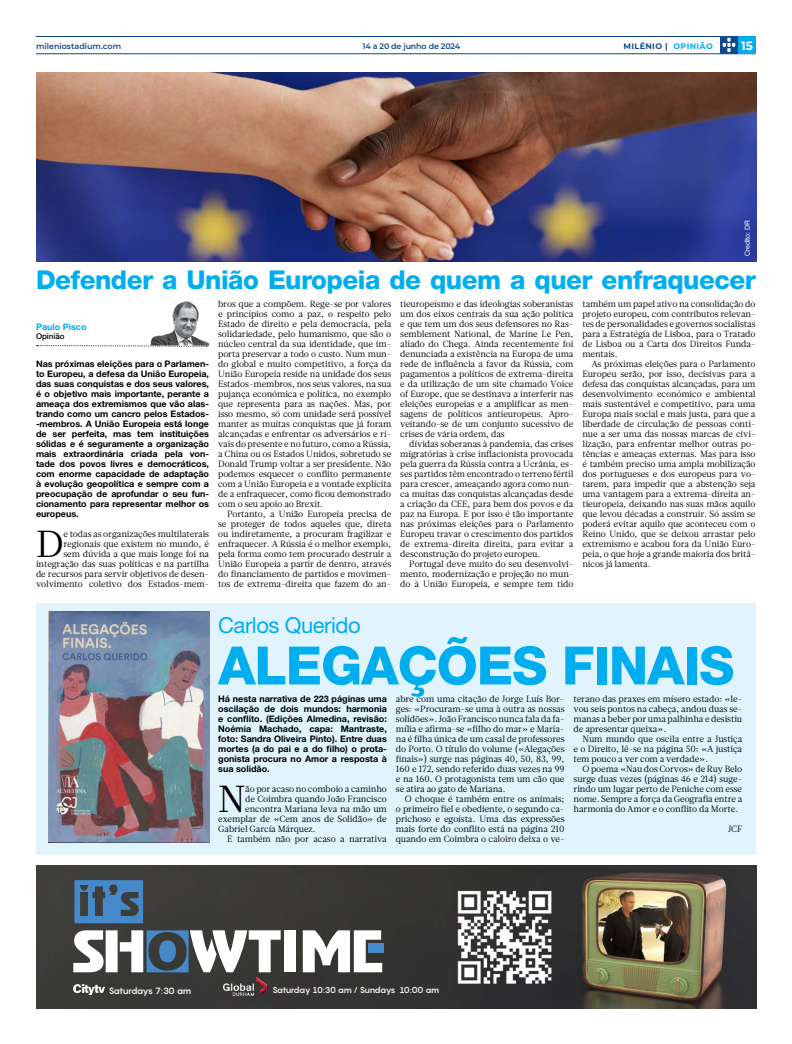
<style>
.page{position:relative;width:792px;height:1044px;background:#fff}
.page>*{position:absolute;margin:0;border:0;box-sizing:border-box;transform-origin:0 0}
.t1{font:800 53px "Helvetica Neue LT Std";letter-spacing:-.02em;color:#00aeef}
.t2{font:37.6px "Glosa";color:#000}
.t3{font:800 26px "Helvetica Neue LT Std";letter-spacing:-.02em;color:#00aeef}
.t4{font:22px "Helvetica Neue LT Std";letter-spacing:-.02em;color:#00aeef}
.t5{font:700 12px "Montserrat";color:#fff}
.t6{font:9px/10px "Glosa";letter-spacing:-.01em;color:#000;text-align:justify}
.t7{font:700 9px/10px "Helvetica Neue LT Std";color:#000;text-align:justify}
.t8{font:700 9px "Pangram";letter-spacing:-.07em;color:#f1f1f1}
.t9{font:700 9px "Helvetica Neue LT Std";color:#00aeef}
.t10{font:700 8.6px "Pangram";letter-spacing:-.065em;color:#f1f1f1}
.t11{font:600 8px "Montserrat";color:#114a8a}
.t12{font:600 8px "Montserrat";letter-spacing:-.02em;color:#114a8a}
.t13{font:700 8px "Montserrat";letter-spacing:.05em;color:#114a8a}
.t14{font:500 8px "Helvetica Neue LT Std";color:#000}
.t15{font:7px "Helvetica Neue LT Std";letter-spacing:-.01em;color:#fff}
.s1{color:#00aeef}
</style>
<div class="page">
<hr style="left:36px;top:54px;width:720px;height:1px;background:#114a8a">
<hr style="left:36px;top:36px;width:720px;height:1px;background:#114a8a">
<svg style="left:720px;top:37px;width:18px;height:17px"></svg>
<svg style="left:723px;top:38px;width:12px;height:14px"></svg>
<div style="left:738px;top:36px;width:18px;height:18px;background:#00aeef"></div>
<div style="left:36px;top:603px;width:720px;height:252px;background:#e1f4fd"></div>
<img style="left:49px;top:612px;width:160px;height:231px">
<img style="left:36px;top:865px;width:720px;height:144px">
<svg style="left:73px;top:930px;width:208px;height:42px"></svg>
<div style="left:284px;top:930px;width:12px;height:42px;background:#fff"></div>
<svg style="left:303px;top:930px;width:79px;height:42px"></svg>
<svg style="left:74px;top:880px;width:69px;height:43px;background:#43729c"></svg>
<div style="left:368px;top:943px;width:16px;height:10px;background:#4689c8"></div>
<img style="left:446px;top:878px;width:117px;height:118px">
<img style="left:212px;top:970px;width:64px;height:32px">
<img style="left:73px;top:984px;width:32px;height:11px">
<svg style="left:37px;top:345px;width:170px;height:2px"></svg>
<img style="left:150px;top:301px;width:59px;height:45px">
<img style="left:37px;top:72px;width:719px;height:190px">
<p class="t11" style="left:36px;top:40px;width:87px">mileniostadium.com</p>
<p class="t12" style="left:363px;top:40px;width:99px">14 a 20 de junho de 2024</p>
<p class="t13" style="left:623px;top:40px;width:91px">MILÉNIO | <span class="s1">OPINIÃO</span></p>
<h3 class="t5" style="left:741px;top:37px;width:13px">15</h3>
<p class="t15" style="left:743px;top:256px;width:37px;rotate:-90deg">Credito: DR</p>
<h3 class="t3" style="left:36px;top:264px;width:721px">Defender a União Europeia de quem a quer enfraquecer</h3>
<p class="t9" style="left:36px;top:321px;width:52px">Paulo Pisco</p>
<p class="t14" style="left:36px;top:331px;width:30px">Opinião</p>
<p class="t6" style="left:582px;top:299px;width:175px">também um papel ativo na consolidação do projeto europeu, com contributos relevan&shy;tes de personalidades e governos socialistas para a Estratégia de Lisboa, para o Tratado de Lisboa ou a Carta dos Direitos Funda&shy;mentais.</p>
<p class="t6" style="left:582px;top:359px;width:175px;text-indent:9px">As próximas eleições para o Parlamento Europeu serão, por isso, decisivas para a defesa das conquistas alcançadas, para um desenvolvimento económico e ambiental mais sustentável e competitivo, para uma Europa mais social e mais justa, para que a liberdade de circulação de pessoas conti&shy;nue a ser uma das nossas marcas de civi&shy;lização, para enfrentar melhor outras po&shy;tências e ameaças externas. Mas para isso é também preciso uma ampla mobilização dos portugueses e dos europeus para vo&shy;tarem, para impedir que a abstenção seja uma vantagem para a extrema-direita an&shy;tieuropeia, deixando nas suas mãos aquilo que levou décadas a construir. Só assim se poderá evitar aquilo que aconteceu com o Reino Unido, que se deixou arrastar pelo extremismo e acabou fora da União Euro&shy;peia, o que hoje a grande maioria dos britâ&shy;nicos já lamenta.</p>
<p class="t6" style="left:400px;top:299px;width:175px">tieuropeísmo e das ideologias soberanistas um dos eixos centrais da sua ação política e que tem um dos seus defensores no Ras&shy;semblement National, de Marine Le Pen, aliado do Chega. Ainda recentemente foi denunciada a existência na Europa de uma rede de influência a favor da Rússia, com pagamentos a políticos de extrema-direita e da utilização de um site chamado Voice of Europe, que se destinava a interferir nas eleições europeias e a amplificar as men&shy;sagens de políticos antieuropeus. Apro&shy;veitando-se de um conjunto sucessivo de crises de vária ordem, das</p>
<p class="t6" style="left:400px;top:439px;width:175px;text-indent:9px">dívidas soberanas à pandemia, das crises migratórias à crise inflacionista provocada pela guerra da Rússia contra a Ucrânia, es&shy;ses partidos têm encontrado o terreno fértil para crescer, ameaçando agora como nun&shy;ca muitas das conquistas alcançadas desde a criação da CEE, para bem dos povos e da paz na Europa. E por isso é tão importante nas próximas eleições para o Parlamento Europeu travar o crescimento dos partidos de extrema-direita direita, para evitar a desconstrução do projeto europeu.</p>
<p class="t6" style="left:400px;top:559px;width:175px;text-indent:9px">Portugal deve muito do seu desenvolvi&shy;mento, modernização e projeção no mun&shy;do à União Europeia, e sempre tem tido</p>
<p class="t6" style="left:218px;top:299px;width:175px">bros que a compõem. Rege-se por valores e princípios como a paz, o respeito pelo Estado de direito e pela democracia, pela solidariedade, pelo humanismo, que são o núcleo central da sua identidade, que im&shy;porta preservar a todo o custo. Num mun&shy;do global e muito competitivo, a força da União Europeia reside na unidade dos seus Estados-membros, nos seus valores, na sua pujança económica e política, no exemplo que representa para as nações. Mas, por isso mesmo, só com unidade será possível manter as muitas conquistas que já foram alcançadas e enfrentar os adversários e ri&shy;vais do presente e no futuro, como a Rússia, a China ou os Estados Unidos, sobretudo se Donald Trump voltar a ser presidente. Não podemos esquecer o conflito permanente com a União Europeia e a vontade explícita de a enfraquecer, como ficou demonstrado com o seu apoio ao Brexit.</p>
<p class="t6" style="left:218px;top:509px;width:175px;text-indent:9px">Portanto, a União Europeia precisa de se proteger de todos aqueles que, direta ou indiretamente, a procuram fragilizar e enfraquecer. A Rússia é o melhor exemplo, pela forma como tem procurado destruir a União Europeia a partir de dentro, através do financiamento de partidos e movimen&shy;tos de extrema-direita que fazem do an-</p>
<p class="t7" style="left:36px;top:359px;width:175px">Nas próximas eleições para o Parlamen&shy;to Europeu, a defesa da União Europeia, das suas conquistas e dos seus valores, é o objetivo mais importante, perante a ameaça dos extremismos que vão alas&shy;trando como um cancro pelos Estados--membros. A União Europeia está longe de ser perfeita, mas tem instituições sólidas e é seguramente a organização mais extraordinária criada pela von&shy;tade dos povos livres e democráticos, com enorme capacidade de adaptação à evolução geopolítica e sempre com a preocupação de aprofundar o seu fun&shy;cionamento para representar melhor os europeus.</p>
<h2 class="t2" style="left:36px;top:519px;width:29px">D</h2>
<p class="t6" style="left:36px;top:529px;width:175px;text-align:right">e todas as organizações multilaterais regionais que existem no mundo, é<br>sem dúvida a que mais longe foi na integração das suas políticas e na partilha de recursos para servir objetivos de desen&shy;volvimento coletivo dos Estados-mem-</p>
<h3 class="t4" style="left:218px;top:612px;width:144px">Carlos Querido</h3>
<h1 class="t1" style="left:218px;top:634px;width:518px">ALEGAÇÕES FINAIS</h1>
<p class="t7" style="left:218px;top:694px;width:170px">Há nesta narrativa de 223 páginas uma oscilação de dois mundos: harmonia e conflito. (Edições Almedina, revisão:<br>Noémia Machado, capa: Mantraste, foto: Sandra Oliveira Pinto). Entre duas mortes (a do pai e a do filho) o prota&shy;gonista procura no Amor a resposta à sua solidão.</p>
<h2 class="t2" style="left:218px;top:774px;width:29px">N</h2>
<p class="t6" style="left:245px;top:784px;width:143px">ão por acaso no comboio a caminho</p>
<p class="t6" style="left:574px;top:694px;width:170px">terano das praxes em mísero estado: «le&shy;vou seis pontos na cabeça, andou duas se&shy;manas a beber por uma palhinha e desistiu de apresentar queixa».</p>
<p class="t6" style="left:574px;top:734px;width:170px;text-indent:9px">Num mundo que oscila entre a Justiça e o Direito, lê-se na página 50: «A justiça tem pouco a ver com a verdade».</p>
<p class="t6" style="left:574px;top:764px;width:170px;text-indent:9px">O poema «Nau dos Corvos» de Ruy Belo surge duas vezes (páginas 46 e 214) suge&shy;rindo um lugar perto de Peniche com esse nome. Sempre a força da Geografia entre a harmonia do Amor e o conflito da Morte.</p>
<p class="t6" style="left:728px;top:824px;width:16px">JCF</p>
<p class="t6" style="left:396px;top:694px;width:170px">abre com uma citação de Jorge Luís Bor&shy;ges: «Procuram-se uma à outra as nossas solidões». João Francisco nunca fala da fa&shy;mília e afirma-se «filho do mar» e Maria&shy;na é filha única de um casal de professores do Porto. O título do volume («Alegações finais») surge nas páginas 40, 50, 83, 99, 160 e 172, sendo referido duas vezes na 99 e na 160. O protagonista tem um cão que se atira ao gato de Mariana.</p>
<p class="t6" style="left:396px;top:794px;width:170px;text-indent:9px">O choque é também entre os animais; o primeiro fiel e obediente, o segundo ca&shy;prichoso e egoísta. Uma das expressões mais forte do conflito está na página 210 quando em Coimbra o caloiro deixa o ve-</p>
<p class="t6" style="left:245px;top:794px;width:143px">de Coimbra quando João Francisco</p>
<p class="t6" style="left:245px;top:804px;width:143px">encontra Mariana leva na mão um</p>
<p class="t6" style="left:218px;top:814px;width:170px">exemplar de «Cem anos de Solidão» de</p>
<p class="t6" style="left:218px;top:824px;width:99px">Gabriel García Márquez.</p>
<p class="t6" style="left:227px;top:834px;width:161px">E também não por acaso a narrativa</p>
<p class="t8" style="left:109px;top:985px;width:84px">Saturdays 7:30 am</p>
<p class="t10" style="left:272px;top:984px;width:168px">Saturday 10:30 am / Sundays 10:00 am</p>
</div>
